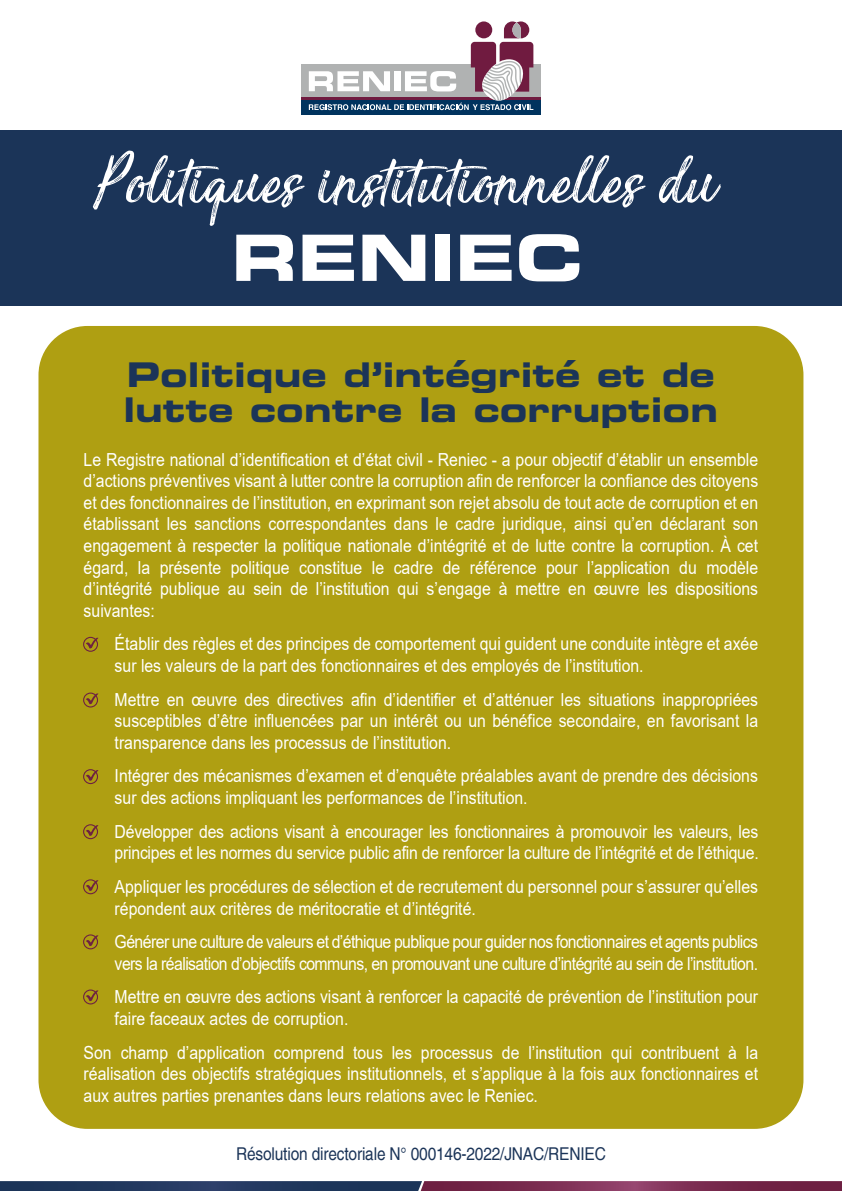
<style>
.page{position:relative;width:842px;height:1191px;background:#fff}
.page>*{position:absolute;margin:0;border:0;box-sizing:border-box;transform-origin:0 0}
.t1{font:89.2px "Sensations and Qualities";color:#fff}
.t2{font:63.8px "Eurostile LT Std Bold Ex 2";color:#fff}
.t3{font:34px/34px "Eurostile LT Std Bold Ex 2";color:#1b3458}
.t4{font:18px/21.6px "Arial";color:#fff;scale:.88 1}
.t5{font:18px/21.6px "Arial";letter-spacing:-.035em;color:#fff;scale:.88 1}
.t6{font:17.6px "Helvetica";letter-spacing:-.01em;color:#1b3458;scale:.88 1}
</style>
<div class="page">
<div style="left:0;top:130px;width:842px;height:176px;background:#1b3458"></div>
<svg style="left:0;top:1181px;width:842px;height:10px;background:#4f3458"></svg>
<div style="left:38px;top:326px;width:765px;height:802px;background:#af9f12;border-radius:49px"></div>
<div style="left:83px;top:637px;width:15px;height:15px;border:1px solid #6e2042;border-radius:50%"></div>
<svg style="left:86px;top:637px;width:12px;height:11px"></svg>
<div style="left:83px;top:692px;width:15px;height:15px;border:1px solid #6e2042;border-radius:50%"></div>
<svg style="left:86px;top:693px;width:12px;height:11px"></svg>
<div style="left:83px;top:769px;width:15px;height:15px;border:1px solid #6e2042;border-radius:50%"></div>
<svg style="left:86px;top:770px;width:12px;height:11px"></svg>
<div style="left:83px;top:824px;width:15px;height:15px;border:1px solid #6e2042;border-radius:50%"></div>
<svg style="left:86px;top:825px;width:12px;height:11px"></svg>
<div style="left:83px;top:879px;width:15px;height:15px;border:1px solid #6e2042;border-radius:50%"></div>
<svg style="left:86px;top:880px;width:12px;height:11px"></svg>
<div style="left:83px;top:934px;width:15px;height:15px;border:1px solid #6e2042;border-radius:50%"></div>
<svg style="left:86px;top:935px;width:12px;height:11px"></svg>
<div style="left:83px;top:989px;width:15px;height:15px;border:1px solid #6e2042;border-radius:50%"></div>
<svg style="left:86px;top:990px;width:12px;height:11px"></svg>
<svg style="left:301px;top:21px;width:240px;height:94px"></svg>
<h1 class="t1" style="left:94px;top:138px;width:628px">Politiques institutionnelles du</h1>
<h2 class="t2" style="left:232px;top:213px;width:353px">RENIEC</h2>
<h3 class="t3" style="left:123px;top:357px;width:596px">Politique d’intégrité et de lutte contre la corruption</h3>
<p class="t4" style="left:84px;top:448px;width:768px;text-align:justify">Le Registre national d’identification et d’état civil - Reniec - a pour objectif d’établir un ensemble d’actions préventives visant à lutter contre la corruption afin de renforcer la confiance des citoyens et des fonctionnaires de l’institution, en exprimant son rejet absolu de tout acte de corruption et en établissant les sanctions correspondantes dans le cadre juridique, ainsi qu’en déclarant son engagement à respecter la politique nationale d’intégrité et de lutte contre la corruption. À cet égard, la présente politique constitue le cadre de référence pour l’application du modèle d’intégrité publique au sein de l’institution qui s’engage à mettre en œuvre les dispositions suivantes:</p>
<p class="t4" style="left:115px;top:633px;width:733px">Établir des règles et des principes de comportement qui guident une conduite intègre et axée sur les valeurs de la part des fonctionnaires et des employés de l’institution.</p>
<p class="t4" style="left:115px;top:688px;width:733px;text-align:justify">Mettre en œuvre des directives afin d’identifier et d’atténuer les situations inappropriées susceptibles d’être influencées par un intérêt ou un bénéfice secondaire, en favorisant la transparence dans les processus de l’institution.</p>
<p class="t4" style="left:115px;top:765px;width:732px">Intégrer des mécanismes d’examen et d’enquête préalables avant de prendre des décisions sur des actions impliquant les performances de l’institution.</p>
<p class="t4" style="left:115px;top:820px;width:733px">Développer des actions visant à encourager les fonctionnaires à promouvoir les valeurs, les principes et les normes du service public afin de renforcer la culture de l’intégrité et de l’éthique.</p>
<p class="t4" style="left:115px;top:875px;width:733px">Appliquer les procédures de sélection et de recrutement du personnel pour s’assurer qu’elles répondent aux critères de méritocratie et d’intégrité.</p>
<p class="t5" style="left:115px;top:931px;width:733px">Générer une culture de valeurs et d’éthique publique pour guider nos fonctionnaires et agents publics vers la réalisation d’objectifs communs, en promouvant une culture d’intégrité au sein de l’institution.</p>
<p class="t4" style="left:115px;top:986px;width:733px">Mettre en œuvre des actions visant à renforcer la capacité de prévention de l’institution pour faire faceaux actes de corruption.</p>
<p class="t4" style="left:84px;top:1041px;width:768px;text-align:justify">Son champ d’application comprend tous les processus de l’institution qui contribuent à la réalisation des objectifs stratégiques institutionnels, et s’applique à la fois aux fonctionnaires et aux autres parties prenantes dans leurs relations avec le Reniec.</p>
<p class="t6" style="left:236px;top:1143px;width:422px">Résolution directoriale N° 000146-2022/JNAC/RENIEC</p>
</div>
